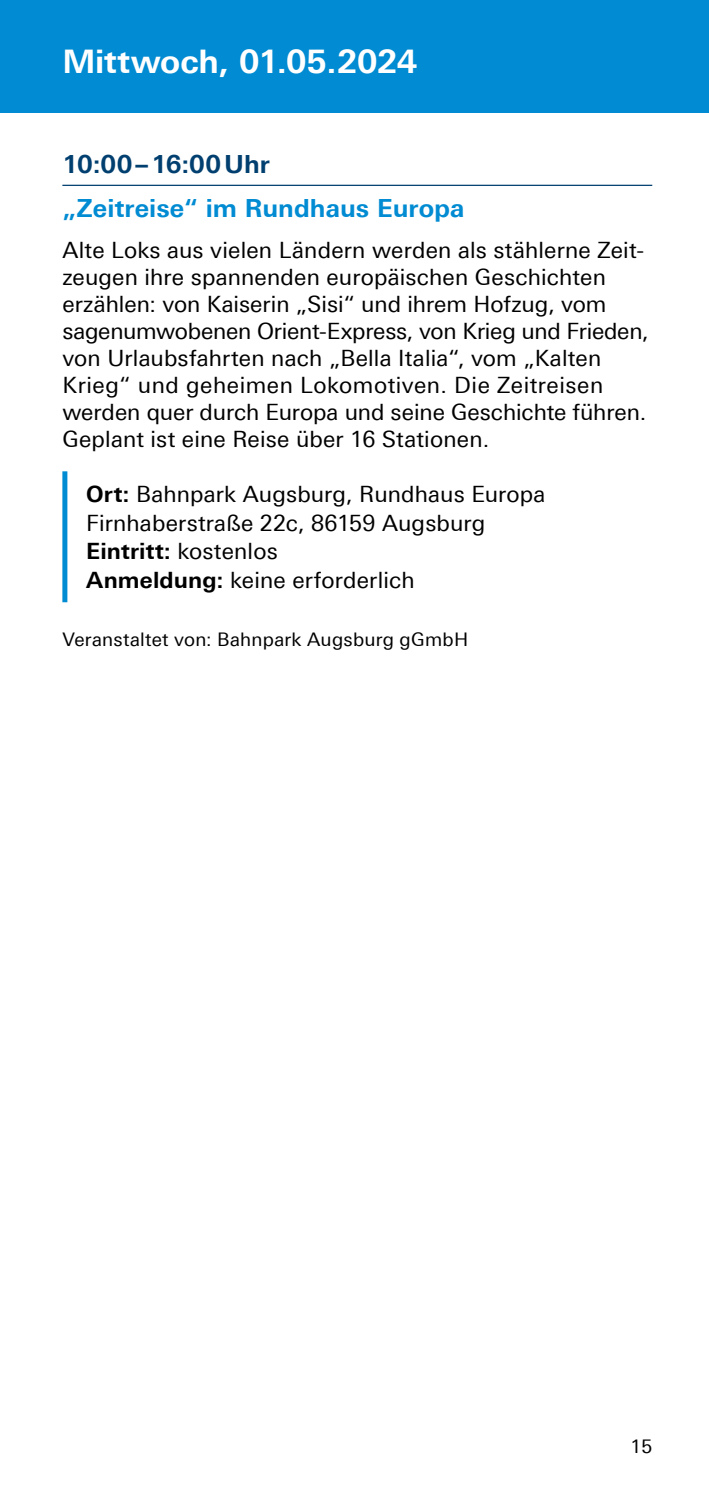
<style>
.page{position:relative;width:709px;height:1489px;background:#fff}
.page>*{position:absolute;margin:0;border:0;box-sizing:border-box;transform-origin:0 0}
.t1{font:700 32.5px "Univers For Augsburg";letter-spacing:-.005em;color:#fff}
.t2{font:700 25px "Univers For Augsburg";letter-spacing:.005em;color:#008bd2}
.t3{font:700 25px "Univers For Augsburg";letter-spacing:-.005em;color:#003f6f}
.t4{font:22.5px/27px "Univers For Augsburg";letter-spacing:.005em;color:#000}
.t5{font:18.75px "Univers For Augsburg";letter-spacing:.015em;color:#000}
.s1{font-weight:700}
</style>
<div class="page">
<div style="left:0;top:0;width:709px;height:112px;background:#008bd2"></div>
<hr style="left:62px;top:185px;width:590px;height:1px;background:#003f6f">
<div style="left:62px;top:471px;width:5px;height:131px;background:#008bd2"></div>
<h1 class="t1" style="left:62px;top:42px;width:356px">Mittwoch, 01.05.2024</h1>
<p class="t3" style="left:62px;top:149px;width:209px">10:00–16:00Uhr</p>
<p class="t2" style="left:62px;top:193px;width:404px">„Zeitreise“ im Rundhaus Europa</p>
<p class="t4" style="left:62px;top:236px;width:588px">Alte Loks aus vielen Ländern werden als stählerne Zeit&shy;zeugen ihre spannenden europäischen Geschichten erzählen: von Kaiserin „Sisi“ und ihrem Hofzug, vom sagenumwobenen Orient-Express, von Krieg und Frieden, von Urlaubsfahrten nach „Bella Italia“, vom „Kalten Krieg“ und geheimen Lokomotiven. Die Zeitreisen werden quer durch Europa und seine Geschichte führen.<br>Geplant ist eine Reise über 16 Stationen.</p>
<p class="t4" style="left:86px;top:479px;width:461px;line-height:28.8px"><span class="s1">Ort:</span> Bahnpark Augsburg, Rundhaus Europa Firnhaberstraße 22c, 86159 Augsburg <span class="s1">Eintritt:</span> kostenlos<br><span class="s1">Anmeldung:</span> keine erforderlich</p>
<p class="t5" style="left:62px;top:629px;width:407px">Veranstaltet von: Bahnpark Augsburg gGmbH</p>
<p class="t5" style="left:630px;top:1435px;width:23px">15</p>
</div>
